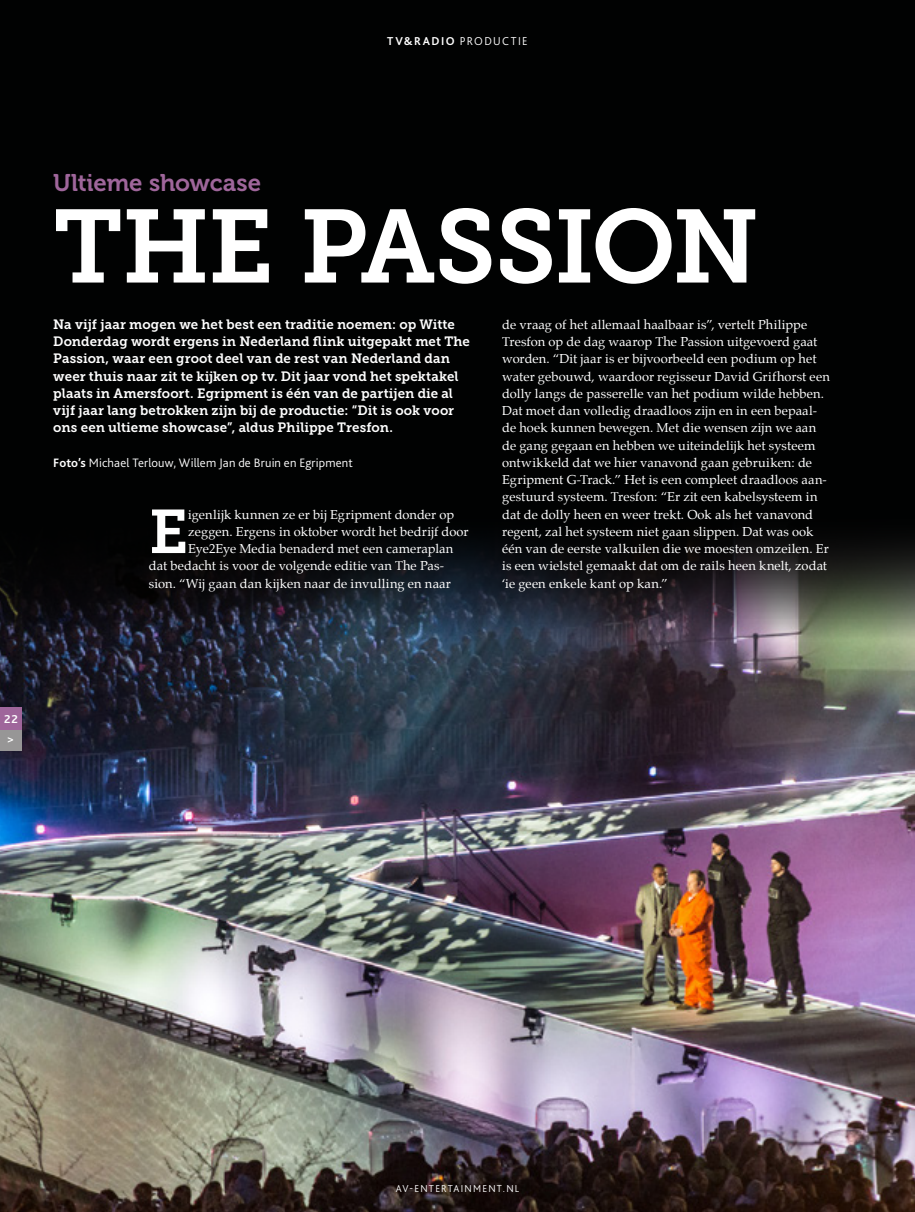
<style>
.page{position:relative;width:915px;height:1212px;background:#fff}
.page>*{position:absolute;margin:0;border:0;box-sizing:border-box;transform-origin:0 0}
.t1{font:103.2px "Museo Slab 700";letter-spacing:-.025em;color:#fff}
.t2{font:61.35px "Museo Slab 700";color:#fff}
.t3{font:24px "Museo 700";letter-spacing:-.005em;color:#9f669b}
.t4{font:13.5px/17.2px "Museo Slab 700";letter-spacing:.005em;color:#fff}
.t5{font:12.75px/17.2px "Palatino";letter-spacing:.005em;color:#fff}
.t6{font:300 12.75px "Bliss 2";letter-spacing:.01em;color:#fff}
.t7{font:300 12px "Bliss 2";letter-spacing:.12em;color:#fff}
.t8{font:700 12px/20.7px "Bliss 2";color:#fff}
.t9{font:300 10.5px "Bliss 2";letter-spacing:.125em;color:#fff}
.s1{font-weight:700}
</style>
<div class="page">
<div style="left:0;top:0;width:914px;height:1212px;background:#010202"></div>
<img style="left:0;top:537px;width:914px;height:675px">
<div style="left:0;top:728px;width:21px;height:22px;background:#979696"></div>
<div style="left:0;top:707px;width:21px;height:22px;background:#9f669b"></div>
<p class="t7" style="left:387px;top:33px;width:142px"><span class="s1">TV&amp;RADIO</span> PRODUCTIE</p>
<h3 class="t3" style="left:53px;top:169px;width:209px">Ultieme showcase</h3>
<h1 class="t1" style="left:53px;top:188px;width:707px">THE PASSION</h1>
<p class="t4" style="left:53px;top:316px;width:418px">Na vijf jaar mogen we het best een traditie noemen: op Witte Donderdag wordt ergens in Nederland flink uitgepakt met The Passion, waar een groot deel van de rest van Nederland dan weer thuis naar zit te kijken op tv. Dit jaar vond het spektakel plaats in Amersfoort. Egripment is één van de partijen die al vijf jaar lang betrokken zijn bij de productie: “Dit is ook voor ons een ultieme showcase”, aldus Philippe Tresfon.</p>
<p class="t6" style="left:53px;top:455px;width:301px"><span class="s1">Foto’s</span> Michael Terlouw, Willem Jan de Bruin en Egripment</p>
<h2 class="t2" style="left:149px;top:497px;width:41px">E</h2>
<p class="t5" style="left:188px;top:505px;width:267px">igenlijk kunnen ze er bij Egripment donder op</p>
<p class="t5" style="left:188px;top:523px;width:282px">zeggen. Ergens in oktober wordt het bedrijf door</p>
<p class="t5" style="left:188px;top:540px;width:267px">Eye2Eye Media benaderd met een cameraplan</p>
<p class="t5" style="left:149px;top:557px;width:296px">dat bedacht is voor de volgende editie van The Pas-</p>
<p class="t5" style="left:149px;top:574px;width:303px">sion. “Wij gaan dan kijken naar de invulling en naar</p>
<p class="t5" style="left:502px;top:316px;width:329px">de vraag of het allemaal haalbaar is”, vertelt Philippe Tresfon op de dag waarop The Passion uitgevoerd gaat worden. “Dit jaar is er bijvoorbeeld een podium op het water gebouwd, waardoor regisseur David Grifhorst een dolly langs de passerelle van het podium wilde hebben.<br>Dat moet dan volledig draadloos zijn en in een bepaal&shy;de hoek kunnen bewegen. Met die wensen zijn we aan de gang gegaan en hebben we uiteindelijk het systeem ontwikkeld dat we hier vanavond gaan gebruiken: de Egripment G-Track.” Het is een compleet draadloos aan&shy;gestuurd systeem. Tresfon: “Er zit een kabelsysteem in dat de dolly heen en weer trekt. Ook als het vanavond regent, zal het systeem niet gaan slippen. Dat was ook één van de eerste valkuilen die we moesten omzeilen. Er is een wielstel gemaakt dat om de rails heen knelt, zodat ‘ie geen enkele kant op kan.”</p>
<p class="t8" style="left:4px;top:708px;width:15px">22 &gt;</p>
<p class="t9" style="left:395px;top:1182px;width:125px">AV-ENTERTAINMENT.NL</p>
</div>
